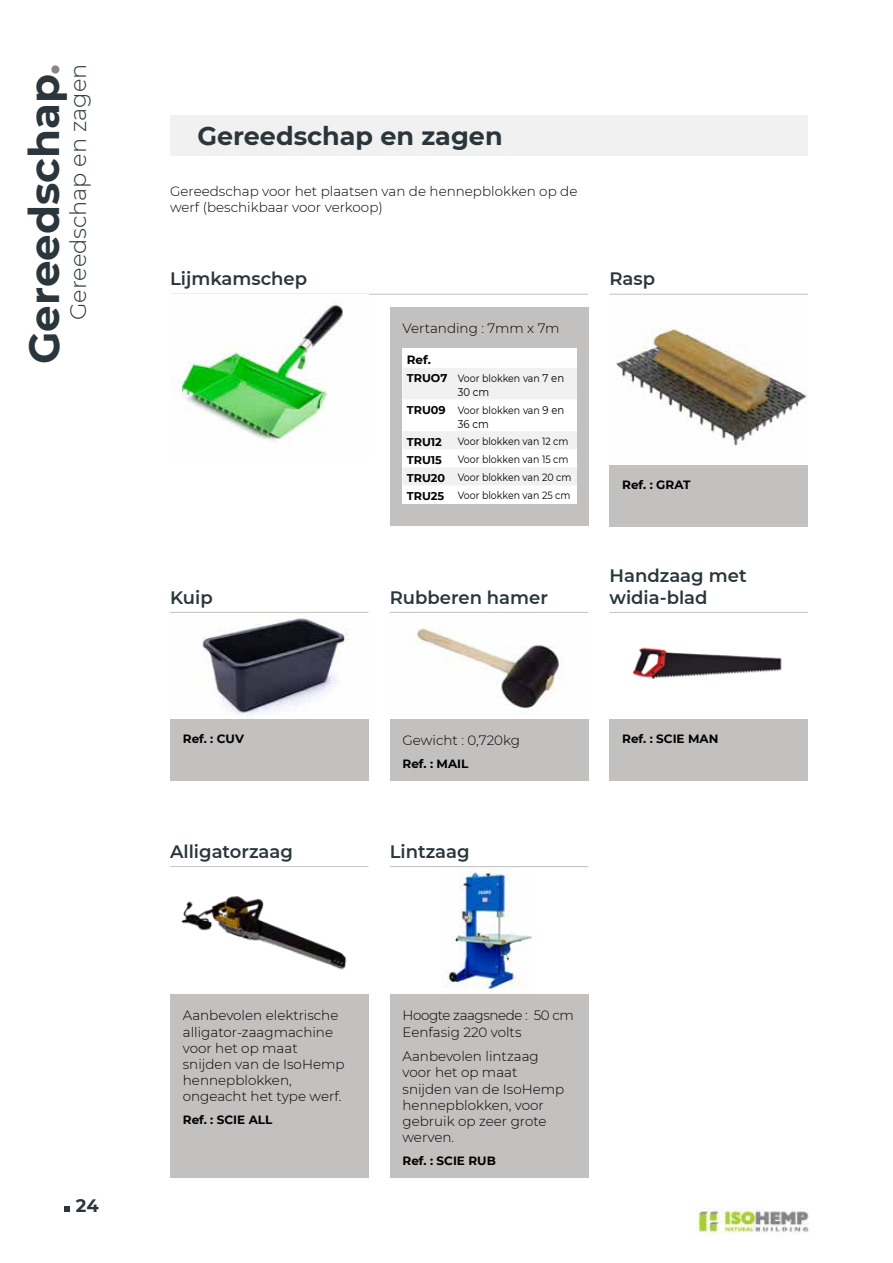
<style>
.page{position:relative;width:893px;height:1263px;background:#fff}
.page>*{position:absolute;margin:0;border:0;box-sizing:border-box;transform-origin:0 0}
.t1{font:700 42px "Montserrat";color:#2a363b}
.t2{font:700 25.5px "Montserrat";color:#2a363b}
.t3{font:300 22.5px "Montserrat";color:#2a363b}
.t4{font:600 18px/21.6px "Montserrat";color:#2a363b}
.t5{font:700 18px "Montserrat";color:#2a363b}
.t6{font:300 13.5px/16.2px "Montserrat";color:#000}
.t7{font:300 13.5px/16.2px "Montserrat";letter-spacing:-.03em;color:#000}
.t8{font:700 12px "Montserrat";color:#000}
.t9{font:700 11.25px "Montserrat";color:#000}
.t10{font:11.25px "Montserrat";color:#000;scale:.9 1}
.t11{font:10.5px/18.1px "Montserrat";color:#000;scale:.9 1}
.s1{color:#888786}
.s2{font-weight:700;font-size:11.25px}
.s3{font-size:11.25px}
</style>
<div class="page">
<div style="left:170px;top:115px;width:638px;height:40px;background:#f1f1f1"></div>
<hr style="left:170px;top:294px;width:418px;height:1px;background:#c3c0c0">
<img style="left:416px;top:628px;width:147px;height:84px">
<hr style="left:390px;top:612px;width:198px;height:1px;background:#c3c0c0">
<img style="left:202px;top:618px;width:147px;height:97px">
<hr style="left:170px;top:612px;width:199px;height:1px;background:#c3c0c0">
<hr style="left:170px;top:866px;width:199px;height:1px;background:#c3c0c0">
<img style="left:616px;top:328px;width:191px;height:119px">
<img style="left:173px;top:302px;width:170px;height:140px">
<hr style="left:609px;top:294px;width:199px;height:1px;background:#c3c0c0">
<img style="left:632px;top:647px;width:150px;height:32px">
<hr style="left:609px;top:612px;width:199px;height:1px;background:#c3c0c0">
<img style="left:442px;top:867px;width:90px;height:127px">
<hr style="left:390px;top:866px;width:198px;height:1px;background:#c3c0c0">
<div style="left:390px;top:719px;width:198px;height:61px;background:#c3c0c0"></div>
<div style="left:170px;top:719px;width:199px;height:61px;background:#c3c0c0"></div>
<div style="left:170px;top:994px;width:199px;height:184px;background:#c3c0c0"></div>
<div style="left:609px;top:465px;width:199px;height:61px;background:#c3c0c0"></div>
<div style="left:609px;top:719px;width:199px;height:61px;background:#c3c0c0"></div>
<div style="left:390px;top:994px;width:198px;height:184px;background:#c3c0c0"></div>
<div style="left:390px;top:307px;width:198px;height:219px;background:#c3c0c0"></div>
<div style="left:403px;top:348px;width:174px;height:156px;background:#fff"></div>
<svg style="left:403px;top:368px;width:174px;height:117px"></svg>
<img style="left:181px;top:896px;width:166px;height:74px">
<svg style="left:64px;top:1206px;width:6px;height:6px"></svg>
<img style="left:697px;top:1208px;width:112px;height:28px">
<h1 class="t1" style="left:14px;top:364px;width:302px;rotate:-90deg">Gereedschap<span class="s1">.</span></h1>
<h3 class="t3" style="left:63px;top:320px;width:258px;rotate:-90deg">Gereedschap en zagen</h3>
<h3 class="t5" style="left:76px;top:1192px;width:24px">24</h3>
<h2 class="t2" style="left:197px;top:117px;width:307px">Gereedschap en zagen</h2>
<p class="t6" style="left:170px;top:183px;width:409px">Gereedschap voor het plaatsen van de hennepblokken op de werf (beschikbaar voor verkoop)</p>
<h3 class="t4" style="left:170px;top:267px;width:138px">Lijmkamschep</h3>
<p class="t6" style="left:403px;top:320px;width:159px">Vertanding : 7mm x 7m</p>
<p class="t8" style="left:407px;top:351px;width:26px">Ref.</p>
<p class="t11" style="left:407px;top:369px;width:176px"><span class="s2">TRUO7</span> Voor blokken van <span class="s3">7 en</span></p>
<p class="t10" style="left:458px;top:384px;width:37px">30 cm</p>
<p class="t11" style="left:407px;top:401px;width:177px"><span class="s2">TRU09</span> Voor blokken van <span class="s3">9 en</span></p>
<p class="t10" style="left:458px;top:416px;width:36px">36 cm</p>
<p class="t9" style="left:407px;top:433px;width:37px">TRU12</p>
<p class="t11" style="left:458px;top:432px;width:125px">Voor blokken van 12 cm</p>
<p class="t9" style="left:407px;top:452px;width:37px">TRU15</p>
<p class="t11" style="left:407px;top:450px;width:184px;text-indent:51px">Voor blokken van 15 cm<br><span class="s2">TRU20</span> Voor blokken van 20 cm<br><span class="s2">TRU25</span> Voor blokken van 25 cm</p>
<h3 class="t4" style="left:170px;top:585px;width:44px">Kuip</h3>
<h3 class="t4" style="left:390px;top:585px;width:160px">Rubberen hamer</h3>
<h3 class="t4" style="left:609px;top:267px;width:47px">Rasp</h3>
<p class="t8" style="left:622px;top:476px;width:70px">Ref. : GRAT</p>
<h3 class="t4" style="left:609px;top:564px;width:139px">Handzaag met widia-blad</h3>
<p class="t8" style="left:183px;top:730px;width:63px">Ref. : CUV</p>
<h3 class="t4" style="left:170px;top:840px;width:124px">Alligatorzaag</h3>
<p class="t6" style="left:403px;top:731px;width:119px">Gewicht : 0,720kg</p>
<p class="t8" style="left:403px;top:755px;width:67px">Ref. : MAIL</p>
<h3 class="t4" style="left:390px;top:840px;width:81px">Lintzaag</h3>
<p class="t8" style="left:622px;top:730px;width:98px">Ref. : SCIE MAN</p>
<p class="t6" style="left:183px;top:1007px;width:163px">Aanbevolen elektrische alligator-zaagmachine voor het op maat snijden van de IsoHemp hennepblokken, ongeacht het type werf.</p>
<p class="t8" style="left:183px;top:1111px;width:91px">Ref. : SCIE ALL</p>
<p class="t7" style="left:403px;top:1007px;width:173px">Hoogte zaagsnede : 50 cm<br>Eenfasig 220 volts</p>
<p class="t6" style="left:403px;top:1048px;width:163px">Aanbevolen lintzaag voor het op maat snijden van de IsoHemp hennepblokken, voor gebruik op zeer grote werven.</p>
<p class="t8" style="left:403px;top:1152px;width:95px">Ref. : SCIE RUB</p>
</div>
